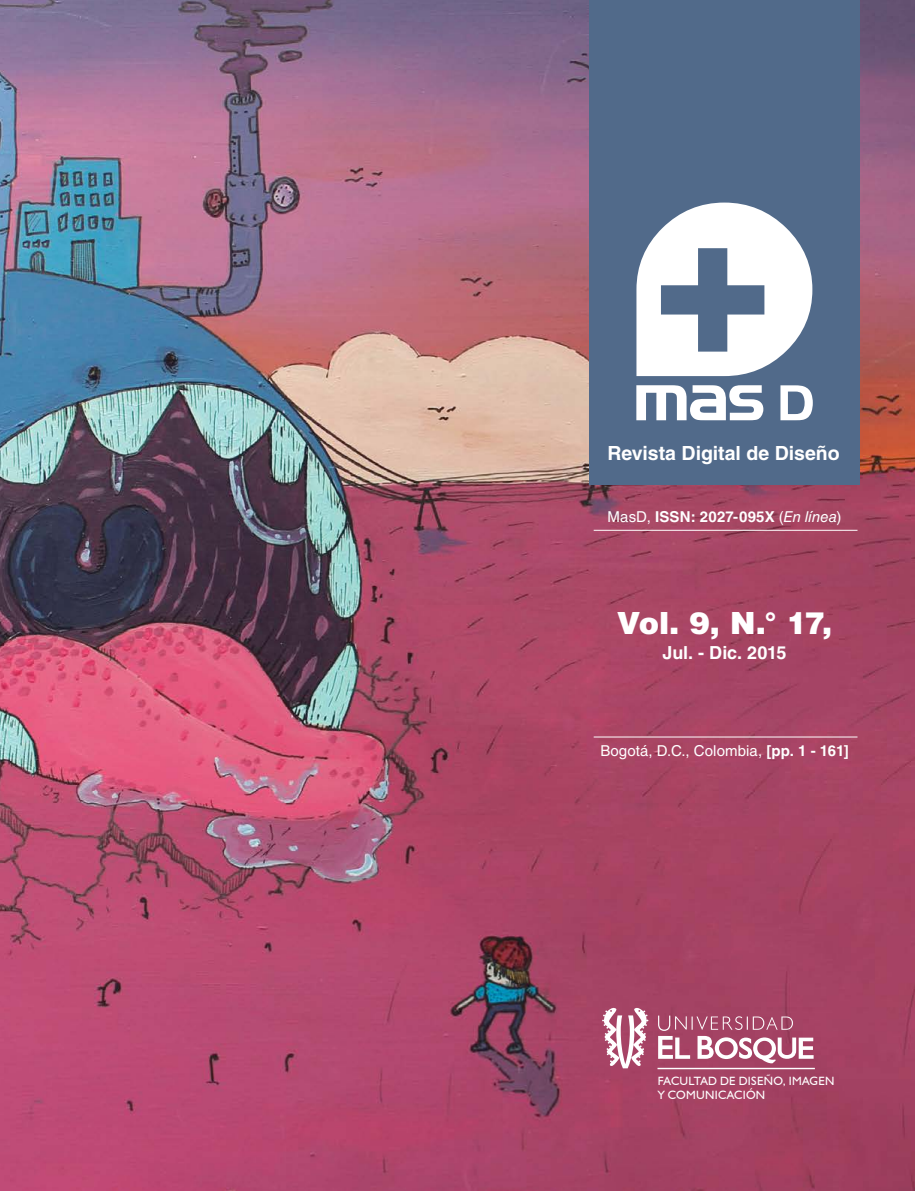
<style>
.page{position:relative;width:915px;height:1191px;background:#fff}
.page>*{position:absolute;margin:0;border:0;box-sizing:border-box;transform-origin:0 0}
.t1{font:900 30.6px "Helvetica LT Std";color:#fff}
.t2{font:700 19.5px "Helvetica LT Std";letter-spacing:-.005em;color:#fff}
.t3{font:700 18px "Helvetica LT Std";letter-spacing:-.005em;color:#fff}
.t4{font:15px "Helvetica LT Std";letter-spacing:.005em;color:#fff}
.t5{font:700 15px "Helvetica LT Std";letter-spacing:.015em;color:#fff}
.t6{font:12px/14.2px "Humanist 521 BT";letter-spacing:.02em;color:#fff}
.s1{font-weight:400}
.s2{font-weight:400;font-style:italic}
.s3{font-weight:700}
</style>
<div class="page">
<img style="left:0;top:0;width:914px;height:1191px">
<svg style="left:657px;top:1015px;width:156px;height:48px"></svg>
<svg style="left:602px;top:1007px;width:46px;height:61px"></svg>
<hr style="left:657px;top:1067px;width:157px;height:2px;background:#fff">
<div style="left:589px;top:0;width:270px;height:485px;background:#516a8a"></div>
<svg style="left:636px;top:202px;width:176px;height:174px"></svg>
<svg style="left:636px;top:385px;width:127px;height:35px"></svg>
<svg style="left:780px;top:385px;width:32px;height:35px"></svg>
<hr style="left:593px;top:736px;width:264px;height:1px;background:#fff">
<hr style="left:593px;top:530px;width:264px;height:1px;background:#fff">
<h2 class="t2" style="left:607px;top:441px;width:234px">Revista Digital de Diseño</h2>
<p class="t5" style="left:607px;top:507px;width:235px"><span class="s1">MasD,</span> ISSN: 2027-095X <span class="s1">(</span><span class="s2">En línea</span><span class="s1">)</span></p>
<h1 class="t1" style="left:616px;top:603px;width:217px">Vol. 9, N.° 17,</h1>
<h3 class="t3" style="left:662px;top:642px;width:125px">Jul. - Dic. 2015</h3>
<p class="t4" style="left:600px;top:741px;width:250px">Bogotá, D.C., Colombia, <span class="s3">[pp. 1 - 161]</span></p>
<p class="t6" style="left:657px;top:1073px;width:178px">FACULTAD DE DISEÑO, IMAGEN<br>Y COMUNICACIÓN</p>
</div>
